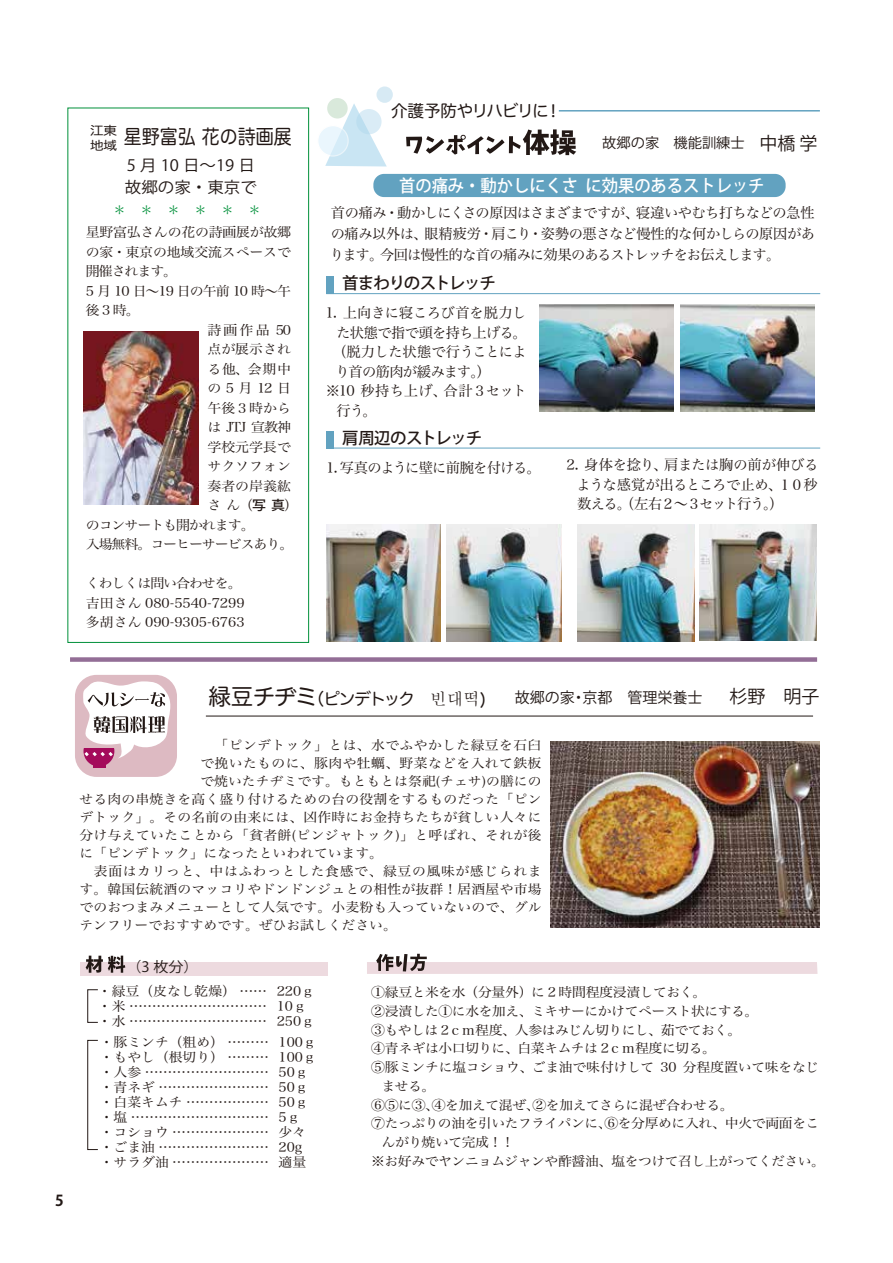
<style>
.page{position:relative;width:893px;height:1263px;background:#fff}
.page>*{position:absolute;margin:0;border:0;box-sizing:border-box;transform-origin:0 0}
.t1{font:19.8px "Hira Maru Pro N W4";color:#221815;scale:.91 1}
.t2{font:500 17.25px "Koz Go Pr 6 N";color:#fff;scale:.94 1}
.t3{font:500 16.5px "Koz Go Pro";letter-spacing:-.065em;color:#221815}
.t4{font:16.5px "Hira Maru Pro W4";letter-spacing:-.085em;color:#221815}
.t5{font:16.5px "Hira Maru Pro N W4";letter-spacing:-.07em;color:#221815}
.t6{font:15.6px "Koz Go Pr 6 N";color:#221815;scale:1.05 1}
.t7{font:15px "Koz Go Pro";color:#221815}
.t8{font:700 15px "Koz Go Pro";color:#221815}
.t9{font:14.25px/21px "Hira Min Pro W3";letter-spacing:-.045em;color:#221815;text-align:justify}
.t10{font:14.25px "Hira Min Pro W3";letter-spacing:-.01em;color:#221815}
.t11{font:14.25px "Hira Min Pro W3";letter-spacing:-.015em;color:#221815}
.t12{font:14.25px "Koz Go Pr 6 N";color:#221815}
.t13{font:14.25px "Koz Go Pr 6 N";color:#221815;scale:1.05 1}
.t14{font:13.5px "Koz Go Pr 6 N";color:#00903a}
.t15{font:13.2px/19.5px "Hira Min Pro W3";letter-spacing:-.01em;color:#221815;scale:1.05 1}
.t16{font:13.2px "Hira Min Pro W3";letter-spacing:-.075em;color:#221815;scale:1.05 1}
.t17{font:13.05px/15px "Hira Min Pro N W3";letter-spacing:.015em;color:#221815;scale:1.05 1}
.t18{font:13.05px "Hira Min Pro W3";letter-spacing:-.025em;color:#221815;scale:1.05 1}
.t19{font:13.05px "Hira Min Pro N W3";letter-spacing:.05em;color:#221815;scale:1.05 1}
.t20{font:12.15px/15px "Hira Maru Pro N W4";color:#221815;scale:1.11 1}
.s1{font-family:"Koz Go Pr 6 N";font-weight:500}
.s2{font-family:"Koz Go Pro";font-size:18px}
.s3{font-size:22.5px}
.s4{font-family:"Adobe Myungjo Std";font-weight:500}
.s5{font-size:13.5px}
.s6{font-size:18px}
</style>
<div class="page">
<div style="left:70px;top:657px;width:747px;height:5px;background:#936e96"></div>
<svg style="left:367px;top:954px;width:450px;height:20px"></svg>
<div style="left:75px;top:675px;width:102px;height:102px;background:#ddbac2;border-radius:22px"></div>
<div style="left:93px;top:763px;width:13px;height:5px;background:#a40b5b"></div>
<svg style="left:83px;top:677px;width:89px;height:89px"></svg>
<img style="left:550px;top:741px;width:270px;height:186px">
<hr style="left:206px;top:716px;width:607px;height:1px;background:#221815">
<div style="left:80px;top:962px;width:248px;height:14px;background:#eddadf"></div>
<svg style="left:86px;top:956px;width:39px;height:17px"></svg>
<div style="left:376px;top:86px;width:17px;height:17px;background:#d7eaf4;border-radius:50%"></div>
<svg style="left:325px;top:104px;width:62px;height:62px"></svg>
<svg style="left:318px;top:126px;width:30px;height:30px"></svg>
<div style="left:317px;top:125px;width:32px;height:32px;border:1px solid #fff;border-radius:50%"></div>
<svg style="left:356px;top:109px;width:26px;height:25px"></svg>
<div style="left:327px;top:98px;width:21px;height:21px;background:#d9e9db;border-radius:50%"></div>
<svg style="left:406px;top:129px;width:170px;height:26px"></svg>
<div style="left:373px;top:174px;width:413px;height:23px;background:#62a2c0;border-radius:11px"></div>
<hr style="left:559px;top:110px;width:261px;height:2px;background:#62a2c0">
<img style="left:446px;top:524px;width:115px;height:117px">
<img style="left:326px;top:524px;width:115px;height:117px">
<img style="left:680px;top:304px;width:134px;height:108px">
<img style="left:539px;top:304px;width:134px;height:108px">
<img style="left:700px;top:524px;width:116px;height:117px">
<img style="left:577px;top:524px;width:117px;height:117px">
<div style="left:87px;top:989px;width:11px;height:34px;border:1px solid #221815"></div>
<div style="left:87px;top:1040px;width:11px;height:110px;border:1px solid #221815"></div>
<img style="left:83px;top:331px;width:115px;height:174px">
<div style="left:326px;top:277px;width:8px;height:17px;background:#62a2c0"></div>
<hr style="left:326px;top:293px;width:494px;height:1px;background:#62a2c0">
<div style="left:326px;top:431px;width:8px;height:18px;background:#62a2c0"></div>
<hr style="left:326px;top:448px;width:494px;height:1px;background:#62a2c0">
<div style="left:67px;top:108px;width:242px;height:535px;border:1px solid #00903a"></div>
<p class="t20" style="left:90px;top:122px;width:26px">江東地域</p>
<h1 class="t1" style="left:124px;top:120px;width:186px">星野富弘 花の詩画展</h1>
<p class="t6" style="left:127px;top:156px;width:123px">5 月 10 日～19 日</p>
<p class="t14" style="left:113px;top:203px;width:150px">＊　＊　＊　＊　＊　＊</p>
<p class="t6" style="left:125px;top:178px;width:127px">故郷の家・東京で</p>
<p class="t15" style="left:86px;top:221px;width:197px">星野富弘さんの花の詩画展が故郷</p>
<p class="t15" style="left:86px;top:241px;width:197px">の家・東京の地域交流スペースで</p>
<p class="t15" style="left:86px;top:260px;width:89px">開催されます。</p>
<p class="t16" style="left:86px;top:280px;width:197px">5 月 10 日～19 日の午前 10 時～午</p>
<p class="t15" style="left:86px;top:299px;width:53px">後3時。</p>
<p class="t15" style="left:207px;top:319px;width:81px">詩画作品 50</p>
<p class="t15" style="left:207px;top:338px;width:81px">点が展示され</p>
<p class="t15" style="left:207px;top:358px;width:81px">る他、会期中</p>
<p class="t15" style="left:207px;top:377px;width:81px">の5月12日</p>
<p class="t15" style="left:207px;top:397px;width:81px">午後３時から</p>
<p class="t15" style="left:207px;top:416px;width:81px">は JTJ 宣教神</p>
<p class="t15" style="left:207px;top:436px;width:81px">学校元学長で</p>
<p class="t15" style="left:207px;top:455px;width:81px">サクソフォン</p>
<p class="t15" style="left:207px;top:475px;width:81px">奏者の岸義紘</p>
<p class="t15" style="left:207px;top:494px;width:88px">さん（<span class="s1">写真</span>）</p>
<p class="t16" style="left:86px;top:513px;width:162px">のコンサートも開かれます。</p>
<p class="t16" style="left:86px;top:533px;width:199px">入場無料。コーヒーサービスあり。</p>
<p class="t15" style="left:86px;top:572px;width:153px">くわしくは問い合わせを。吉田さん 080-5540-7299多胡さん 090-9305-6763</p>
<p class="t5" style="left:391px;top:97px;width:172px">介護予防やリハビリに！</p>
<p class="t12" style="left:602px;top:135px;width:217px">故郷の家　機能訓練士 <span class="s2">中橋 学</span></p>
<h2 class="t2" style="left:399px;top:176px;width:390px">首の痛み・動かしにくさ に効果のあるストレッチ</h2>
<p class="t9" style="left:330px;top:201px;width:487px">首の痛み・動かしにくさの原因はさまざまですが、寝違いやむち打ちなどの急性の痛み以外は、眼精疲労・肩こり・姿勢の悪さなど慢性的な何かしらの原因があります。今回は慢性的な首の痛みに効果のあるストレッチをお伝えします。</p>
<p class="t3" style="left:342px;top:272px;width:155px">首まわりのストレッチ</p>
<p class="t10" style="left:326px;top:301px;width:202px">1. 上向きに寝ころび首を脱力し</p>
<p class="t9" style="left:336px;top:320px;width:192px">た状態で指で頭を持ち上げる。</p>
<p class="t9" style="left:326px;top:340px;width:202px">　（脱力した状態で行うことによ</p>
<p class="t9" style="left:336px;top:359px;width:157px">り首の筋肉が緩みます。）</p>
<p class="t11" style="left:326px;top:378px;width:203px">※10 秒持ち上げ、合計３セット</p>
<p class="t9" style="left:337px;top:398px;width:42px">行う。</p>
<p class="t3" style="left:342px;top:428px;width:142px">肩周辺のストレッチ</p>
<p class="t9" style="left:326px;top:456px;width:216px">1. 写真のように壁に前腕を付ける。</p>
<p class="t9" style="left:576px;top:454px;width:243px;line-height:19.5px;text-indent:-10px">2. 身体を捻り、肩または胸の前が伸びるような感覚が出るところで止め、１０秒数える。（左右２～３セット行う。）</p>
<p class="t8" style="left:55px;top:1191px;width:10px">5</p>
<p class="t4" style="left:208px;top:684px;width:279px"><span class="s3">緑豆チヂミ</span>（ピンデトック　<span class="s4">빈대떡</span>)</p>
<p class="t7" style="left:515px;top:688px;width:306px">故郷の家・京都　管理栄養士<span class="s5">　　</span><span class="s6">杉野　明子</span></p>
<p class="t17" style="left:200px;top:736px;width:326px">　「ピンデトック」とは、水でふやかした緑豆を石臼</p>
<p class="t17" style="left:200px;top:754px;width:326px">で挽いたものに、豚肉や牡蠣、野菜などを入れて鉄板</p>
<p class="t17" style="left:200px;top:772px;width:326px">で焼いたチヂミです。もともとは祭祀(チェサ)の膳にの</p>
<p class="t17" style="left:79px;top:790px;width:442px">せる肉の串焼きを高く盛り付けるための台の役割をするものだった「ピン</p>
<p class="t17" style="left:79px;top:808px;width:442px">デトック」。その名前の由来には、凶作時にお金持ちたちが貧しい人々に</p>
<p class="t17" style="left:79px;top:826px;width:442px">分け与えていたことから「貧者餅(ピンジャトック)」と呼ばれ、それが後</p>
<p class="t17" style="left:79px;top:844px;width:291px">に「ピンデトック」になったといわれています。</p>
<p class="t19" style="left:79px;top:860px;width:442px">　表面はカリっと、中はふわっとした食感で、緑豆の風味が感じられま</p>
<p class="t17" style="left:79px;top:880px;width:442px">す。韓国伝統酒のマッコリやドンドンジュとの相性が抜群！居酒屋や市場</p>
<p class="t17" style="left:79px;top:898px;width:442px">でのおつまみメニューとして人気です。小麦粉も入っていないので、グル</p>
<p class="t17" style="left:79px;top:916px;width:304px">テンフリーでおすすめです。ぜひお試しください。</p>
<p class="t13" style="left:127px;top:958px;width:70px">（3 枚分）</p>
<p class="t17" style="left:98px;top:983px;width:208px">・緑豆（皮なし乾燥） …… 220ｇ・米 ………………………… 10ｇ・水 ………………………… 250ｇ</p>
<p class="t17" style="left:100px;top:1034px;width:208px">・豚ミンチ（粗め） ……… 100ｇ・もやし（根切り） ……… 100ｇ・人参 ……………………… 50ｇ・青ネギ …………………… 50ｇ・白菜キムチ ……………… 50ｇ・塩 ………………………… 5ｇ・コショウ ………………… 少々・ごま油 …………………… 20g・サラダ油 ………………… 適量</p>
<p class="t18" style="left:371px;top:981px;width:321px">①緑豆と米を水（分量外）に 2 時間程度浸漬しておく。</p>
<p class="t18" style="left:371px;top:1000px;width:370px">②浸漬した①に水を加え、ミキサーにかけてペースト状にする。</p>
<p class="t18" style="left:371px;top:1019px;width:354px">③もやしは 2ｃｍ程度、人参はみじん切りにし、茹でておく。</p>
<p class="t18" style="left:371px;top:1037px;width:330px">④青ネギは小口切りに、白菜キムチは 2ｃｍ程度に切る。</p>
<p class="t18" style="left:371px;top:1056px;width:428px">⑤豚ミンチに塩コショウ、ごま油で味付けして 30 分程度置いて味をなじ</p>
<p class="t18" style="left:382px;top:1075px;width:53px">ませる。</p>
<p class="t18" style="left:371px;top:1094px;width:347px">⑥⑤に③、④を加えて混ぜ、②を加えてさらに混ぜ合わせる。</p>
<p class="t18" style="left:371px;top:1112px;width:428px">⑦たっぷりの油を引いたフライパンに、⑥を分厚めに入れ、中火で両面をこ</p>
<p class="t18" style="left:382px;top:1131px;width:128px">んがり焼いて完成！！</p>
<p class="t18" style="left:371px;top:1150px;width:434px">※お好みでヤンニョムジャンや酢醤油、塩をつけて召し上がってください。</p>
</div>
